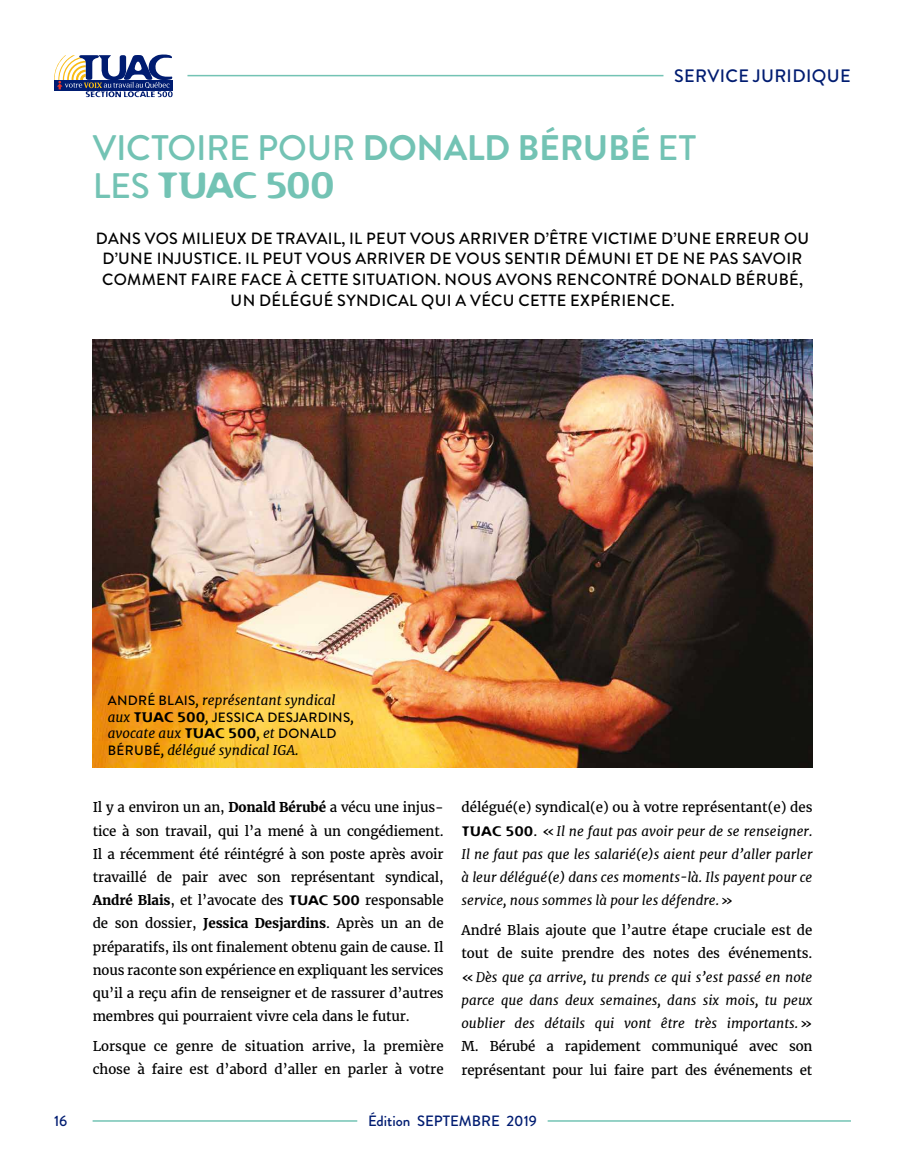
<style>
.page{position:relative;width:905px;height:1175px;background:#fff}
.page>*{position:absolute;margin:0;border:0;box-sizing:border-box;transform-origin:0 0}
.t1{font:500 35.4px "Brandon Grotesque";letter-spacing:-.01em;color:#73c3b4}
.t2{font:35.4px "Flexure";letter-spacing:-.055em;color:#73c3b4}
.t3{font:500 18px "Brandon Grotesque";letter-spacing:.02em;color:#001c71}
.t4{font:500 16.2px/20.7px "Brandon Grotesque";letter-spacing:.02em;color:#000;text-align:center}
.t5{font:500 15px "Brandon Grotesque";color:#001c71}
.t6{font:italic 13.5px/16.5px "Merriweather";color:#000}
.t7{font:500 13.5px "Brandon Grotesque";letter-spacing:.02em;color:#000}
.t8{font:13.35px/23.2px "Merriweather";letter-spacing:-.01em;color:#000;text-align:justify}
.t9{font:italic 13.35px/23.2px "Merriweather";color:#000;text-align:justify}
.s1{font-weight:700}
.s2{font-family:"Brandon Grotesque";font-weight:500}
.s3{font-family:"Brandon Grotesque";font-weight:500;font-style:normal}
.s4{font-family:"Merriweather";font-weight:400;font-style:italic}
.s5{font-family:"Flexure";font-weight:400}
.s6{font-family:"Flexure";font-style:normal}
.s7{font-family:"Flexure"}
.s8{font-style:normal}
.s9{font-style:italic}
</style>
<div class="page">
<svg style="left:54px;top:54px;width:119px;height:43px"></svg>
<hr style="left:187px;top:75px;width:476px;height:1px;background:#73c3b4">
<hr style="left:547px;top:1120px;width:303px;height:1px;background:#73c3b4">
<hr style="left:93px;top:1120px;width:264px;height:1px;background:#73c3b4">
<img style="left:93px;top:340px;width:719px;height:427px">
<h2 class="t3" style="left:674px;top:63px;width:178px">SERVICE JURIDIQUE</h2>
<h1 class="t1" style="left:93px;top:123px;width:605px">VICTOIRE POUR <span class="s1">DONALD BÉRUBÉ</span> ET</h1>
<h1 class="t2" style="left:93px;top:164px;width:244px"><span class="s2">LES</span> TUAC 500</h1>
<p class="t4" style="left:96px;top:228px;width:715px">DANS VOS MILIEUX DE TRAVAIL, IL PEUT VOUS ARRIVER D’ÊTRE VICTIME D’UNE ERREUR OU D’UNE INJUSTICE. IL PEUT VOUS ARRIVER DE VOUS SENTIR DÉMUNI ET DE NE PAS SAVOIR COMMENT FAIRE FACE À CETTE SITUATION. NOUS AVONS RENCONTRÉ DONALD BÉRUBÉ, UN DÉLÉGUÉ SYNDICAL QUI A VÉCU CETTE EXPÉRIENCE.</p>
<p class="t6" style="left:108px;top:692px;width:229px"><span class="s3">ANDRÉ BLAIS</span>, représentant syndical</p>
<p class="t7" style="left:108px;top:708px;width:248px"><span class="s4">aux</span> <span class="s5">TUAC 500</span><span class="s4">,</span> JESSICA DESJARDINS<span class="s4">,</span></p>
<p class="t6" style="left:108px;top:725px;width:230px">avocate aux <span class="s6">TUAC 500</span>, et <span class="s3">DONALD<br>BÉRUBÉ</span>, délégué syndical IGA.</p>
<p class="t8" style="left:93px;top:796px;width:352px">Il y a environ un an, <span class="s1">Donald Bérubé</span> a vécu une injus&shy;tice à son travail, qui l’a mené à un congédiement.<br>Il a récemment été réintégré à son poste après avoir travaillé de pair avec son représentant syndical, <span class="s1">André Blais</span>, et l’avocate des <span class="s7">TUAC 500</span> responsable de son dossier, <span class="s1">Jessica Desjardins</span>. Après un an de préparatifs, ils ont finalement obtenu gain de cause. Il nous raconte son expérience en expliquant les services qu’il a reçu afin de renseigner et de rassurer d’autres membres qui pourraient vivre cela dans le futur.</p>
<p class="t8" style="left:93px;top:1034px;width:352px">Lorsque ce genre de situation arrive, la première chose à faire est d’abord d’aller en parler à votre</p>
<p class="t9" style="left:461px;top:796px;width:352px"><span class="s8">délégué(e) syndical(e) ou à votre représentant(e) des </span><span class="s6">TUAC 500</span><span class="s8">. «</span>Il ne faut pas avoir peur de se renseigner.<br>Il ne faut pas que les salarié(e)s aient peur d’aller parler à leur délégué(e) dans ces moments-là. Ils payent pour ce service, nous sommes là pour les défendre.<span class="s8">»</span></p>
<p class="t8" style="left:461px;top:918px;width:352px">André Blais ajoute que l’autre étape cruciale est de tout de suite prendre des notes des événements. «<span class="s9">Dès que ça arrive, tu prends ce qui s’est passé en note parce que dans deux semaines, dans six mois, tu peux oublier des détails qui vont être très importants.</span>» M. Bérubé a rapidement communiqué avec son représentant pour lui faire part des événements et</p>
<p class="t5" style="left:54px;top:1110px;width:15px">16</p>
<p class="t5" style="left:368px;top:1110px;width:170px">Édition SEPTEMBRE 2019</p>
</div>
